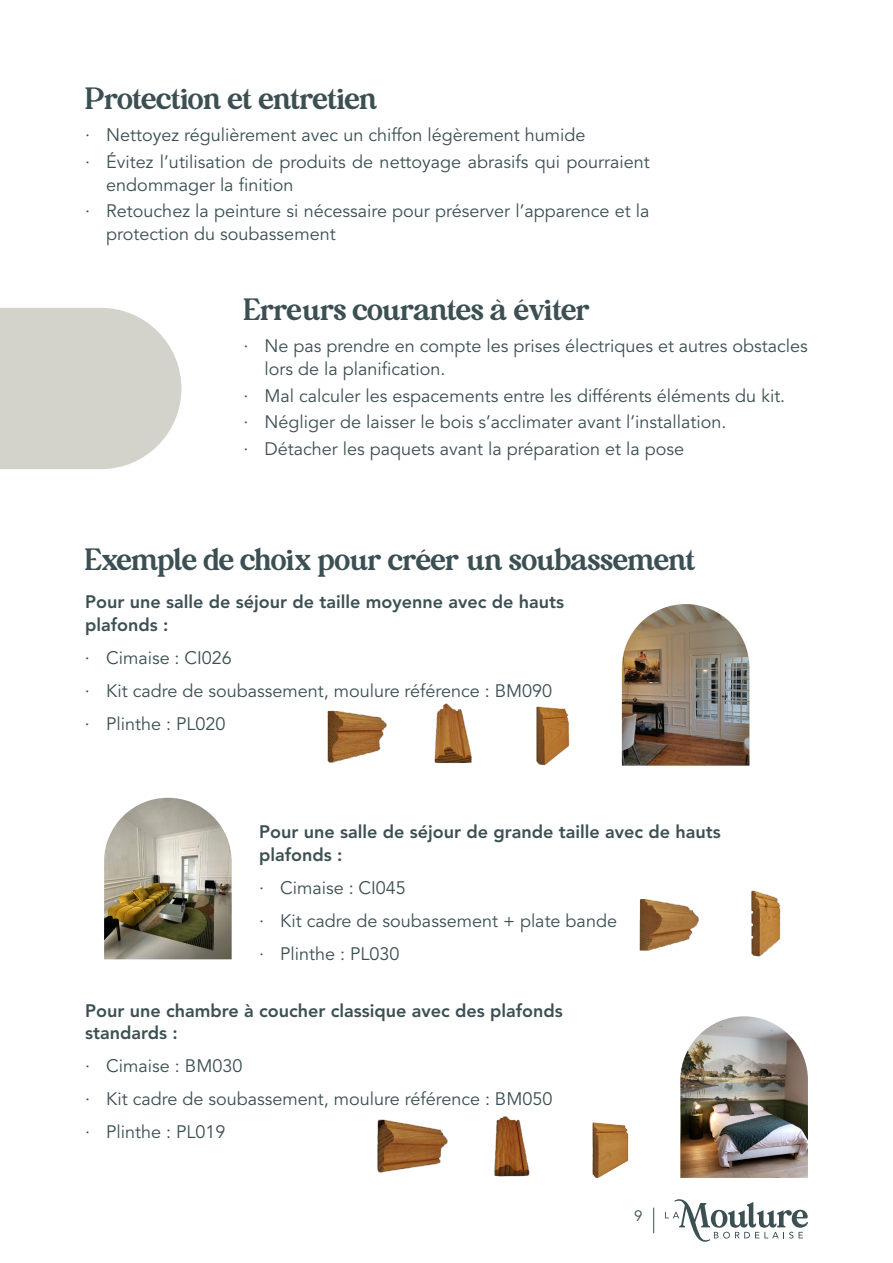
<style>
.page{position:relative;width:893px;height:1263px;background:#fff}
.page>*{position:absolute;margin:0;border:0;box-sizing:border-box;transform-origin:0 0}
.titre_2{font:27px "Mitogen Display";color:#3c4f53}
.t1{font:18px/22.5px "Avenir LT Std";color:#3c4f53}
.text{font:800 18px/22.5px "Avenir LT Std";color:#3c4f53}
.t2{font:15px "Avenir LT Std";color:#3c4f53}
</style>
<div class="page">
<svg style="left:665px;top:1199px;width:143px;height:43px"></svg>
<svg style="left:653px;top:1208px;width:1px;height:25px"></svg>
<img style="left:622px;top:604px;width:127px;height:162px">
<img style="left:680px;top:1016px;width:128px;height:162px">
<img style="left:104px;top:798px;width:128px;height:161px">
<svg style="left:0;top:308px;width:181px;height:161px;background:#d7d6cf"></svg>
<img style="left:434px;top:703px;width:38px;height:61px">
<img style="left:494px;top:1116px;width:36px;height:61px">
<img style="left:327px;top:710px;width:60px;height:53px">
<img style="left:639px;top:899px;width:60px;height:52px">
<img style="left:377px;top:1119px;width:71px;height:54px">
<img style="left:536px;top:706px;width:34px;height:60px">
<img style="left:751px;top:890px;width:30px;height:67px">
<img style="left:592px;top:1122px;width:37px;height:56px">
<p class="titre_2" style="left:85px;top:84px;width:294px">Protection et entretien</p>
<p class="t1" style="left:85px;top:124px;width:502px">· Nettoyez régulièrement avec un chiffon légèrement humide</p>
<p class="t1" style="left:106px;top:151px;width:545px;text-indent:-21px">· Évitez l’utilisation de produits de nettoyage abrasifs qui pourraient endommager la finition</p>
<p class="t1" style="left:106px;top:200px;width:545px;text-indent:-21px">· Retouchez la peinture si nécessaire pour préserver l’apparence et la protection du soubassement</p>
<p class="titre_2" style="left:243px;top:294px;width:348px">Erreurs courantes à éviter</p>
<p class="t1" style="left:265px;top:335px;width:545px;text-indent:-21px">· Ne pas prendre en compte les prises électriques et autres obstacles lors de la planification.</p>
<p class="t1" style="left:243px;top:385px;width:543px">· Mal calculer les espacements entre les différents éléments du kit.</p>
<p class="t1" style="left:243px;top:411px;width:485px">· Négliger de laisser le bois s’acclimater avant l’installation.</p>
<p class="t1" style="left:243px;top:438px;width:442px">· Détacher les paquets avant la préparation et la pose</p>
<p class="titre_2" style="left:85px;top:545px;width:612px">Exemple de choix pour créer un soubassement</p>
<p class="text" style="left:85px;top:591px;width:480px">Pour une salle de séjour de taille moyenne avec de hauts plafonds :</p>
<p class="t1" style="left:85px;top:647px;width:148px">· Cimaise : CI026</p>
<p class="t1" style="left:85px;top:680px;width:469px">· Kit cadre de soubassement, moulure référence : BM090</p>
<p class="t1" style="left:85px;top:713px;width:142px">· Plinthe : PL020</p>
<p class="text" style="left:259px;top:821px;width:463px">Pour une salle de séjour de grande taille avec de hauts plafonds :</p>
<p class="t1" style="left:259px;top:877px;width:148px">· Cimaise : CI045</p>
<p class="t1" style="left:259px;top:910px;width:359px">· Kit cadre de soubassement + plate bande</p>
<p class="t1" style="left:259px;top:943px;width:142px">· Plinthe : PL030</p>
<p class="text" style="left:85px;top:999px;width:479px">Pour une chambre à coucher classique avec des plafonds standards :</p>
<p class="t1" style="left:85px;top:1055px;width:159px">· Cimaise : BM030</p>
<p class="t1" style="left:85px;top:1088px;width:469px">· Kit cadre de soubassement, moulure référence : BM050</p>
<p class="t1" style="left:85px;top:1121px;width:142px">· Plinthe : PL019</p>
<p class="t2" style="left:634px;top:1207px;width:10px">9</p>
</div>
